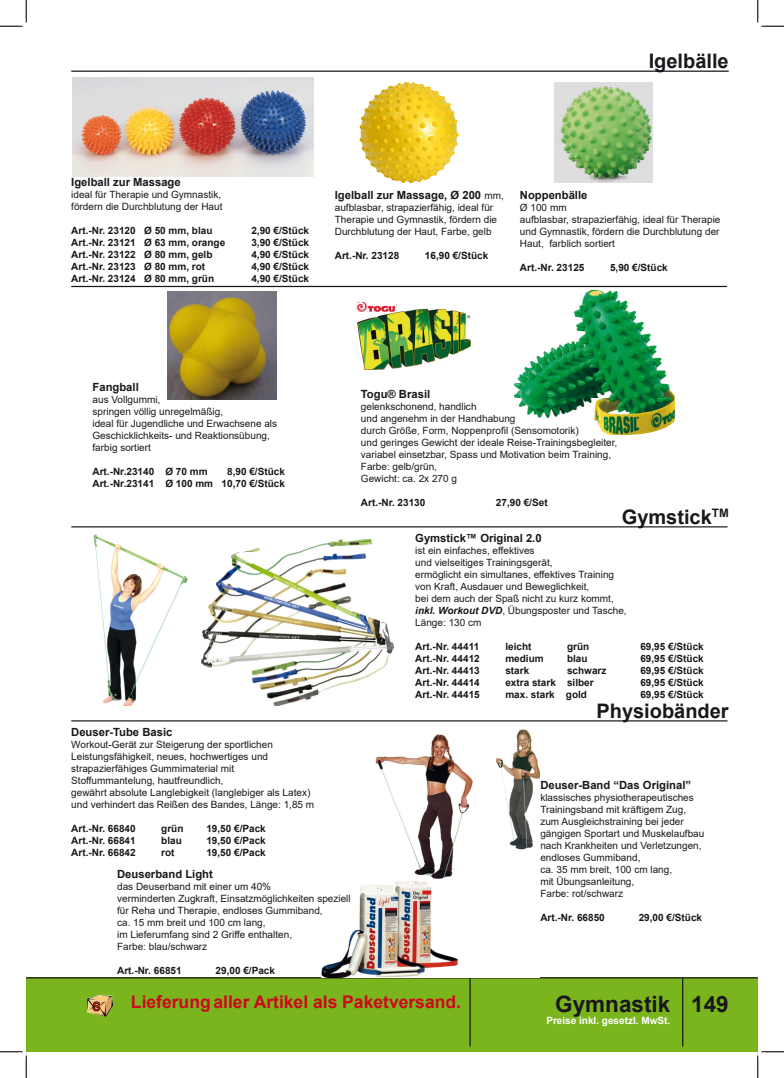
<style>
.page{position:relative;width:784px;height:1078px;background:#fff}
.page>*{position:absolute;margin:0;border:0;box-sizing:border-box;transform-origin:0 0}
.t1{font:700 22.5px "Arial";color:#1a171c}
.t2{font:700 20px "Arial";color:#1a171c}
.t3{font:700 17.5px "Arial";color:#cd071e}
.t4{font:700 11.25px "Arial";color:#1a171c}
.t5{font:10px/12px "Arial";color:#1a171c;text-align:justify}
.t6{font:700 10px "Arial";color:#1a171c}
.t7{font:700 10px "Arial";color:#fefefe}
.s1{font-weight:400;font-size:10px}
.s2{font-weight:700;font-style:italic}
</style>
<div class="page">
<div style="left:26px;top:977px;width:731px;height:75px;background:#7ab51d"></div>
<hr style="left:71px;top:71px;width:657px;height:1px;background:#1a171c">
<hr style="left:682px;top:978px;width:1px;height:68px;background:#1a171c">
<hr style="left:469px;top:978px;width:1px;height:68px;background:#1a171c">
<hr style="left:26px;top:977px;width:731px;height:1px;background:#1a171c">
<img style="left:554px;top:83px;width:98px;height:99px">
<img style="left:73px;top:78px;width:240px;height:99px">
<hr style="left:71px;top:286px;width:656px;height:1px;background:#1a171c">
<img style="left:168px;top:292px;width:109px;height:107px">
<img style="left:356px;top:302px;width:114px;height:67px">
<img style="left:514px;top:290px;width:160px;height:145px">
<svg style="left:71px;top:526px;width:656px;height:1px"></svg>
<img style="left:93px;top:535px;width:94px;height:171px">
<img style="left:201px;top:539px;width:192px;height:167px">
<svg style="left:71px;top:720px;width:656px;height:1px"></svg>
<img style="left:322px;top:729px;width:217px;height:249px">
<img style="left:87px;top:995px;width:25px;height:22px">
<img style="left:359px;top:82px;width:99px;height:101px">
<svg style="left:0;top:0;width:27px;height:27px"></svg>
<svg style="left:0;top:1051px;width:27px;height:27px"></svg>
<svg style="left:757px;top:0;width:27px;height:27px"></svg>
<svg style="left:757px;top:1051px;width:27px;height:27px"></svg>
<p class="t2" style="left:648px;top:46px;width:82px">Igelbälle</p>
<p class="t4" style="left:71px;top:174px;width:111px">Igelball zur Massage</p>
<p class="t5" style="left:71px;top:188px;width:151px">ideal für Therapie und Gymnastik,</p>
<p class="t5" style="left:71px;top:200px;width:153px">fördern die Durchblutung der Haut</p>
<p class="t6" style="left:71px;top:223px;width:143px">Art.-Nr. 23120 Ø 50 mm, blau</p>
<p class="t6" style="left:251px;top:223px;width:59px">2,90 €/Stück</p>
<p class="t6" style="left:71px;top:235px;width:155px">Art.-Nr. 23121 Ø 63 mm, orange</p>
<p class="t6" style="left:251px;top:235px;width:59px">3,90 €/Stück</p>
<p class="t6" style="left:71px;top:247px;width:143px">Art.-Nr. 23122 Ø 80 mm, gelb</p>
<p class="t6" style="left:251px;top:247px;width:59px">4,90 €/Stück</p>
<p class="t6" style="left:71px;top:259px;width:135px">Art.-Nr. 23123 Ø 80 mm, rot</p>
<p class="t6" style="left:251px;top:259px;width:59px">4,90 €/Stück</p>
<p class="t6" style="left:71px;top:271px;width:144px">Art.-Nr. 23124 Ø 80 mm, grün</p>
<p class="t6" style="left:251px;top:271px;width:59px">4,90 €/Stück</p>
<p class="t4" style="left:335px;top:187px;width:170px">Igelball zur Massage, Ø 200 <span class="s1">mm,</span></p>
<p class="t5" style="left:335px;top:202px;width:164px;text-align:left">aufblasbar, strapazierfähig, ideal für<br>Therapie und Gymnastik, fördern die<br>Durchblutung der Haut, Farbe, gelb</p>
<p class="t6" style="left:335px;top:249px;width:66px">Art.-Nr. 23128</p>
<p class="t6" style="left:425px;top:249px;width:65px">16,90 €/Stück</p>
<p class="t4" style="left:520px;top:187px;width:69px">Noppenbälle</p>
<p class="t5" style="left:520px;top:201px;width:48px">Ø 100 mm</p>
<p class="t5" style="left:520px;top:213px;width:202px">aufblasbar, strapazierfähig, ideal für Therapie und Gymnastik, fördern die Durchblutung der Haut, farblich sortiert</p>
<p class="t6" style="left:520px;top:260px;width:66px">Art.-Nr. 23125</p>
<p class="t6" style="left:610px;top:260px;width:59px">5,90 €/Stück</p>
<p class="t4" style="left:93px;top:379px;width:48px">Fangball</p>
<p class="t5" style="left:93px;top:394px;width:69px">aus Vollgummi,</p>
<p class="t5" style="left:93px;top:406px;width:132px">springen völlig unregelmäßig,</p>
<p class="t5" style="left:93px;top:418px;width:186px">ideal für Jugendliche und Erwachsene als</p>
<p class="t5" style="left:93px;top:430px;width:179px">Geschicklichkeits- und Reaktionsübung,</p>
<p class="t5" style="left:93px;top:442px;width:60px">farbig sortiert</p>
<p class="t6" style="left:93px;top:465px;width:117px">Art.-Nr.23140 Ø 70 mm</p>
<p class="t6" style="left:227px;top:465px;width:59px">8,90 €/Stück</p>
<p class="t6" style="left:93px;top:477px;width:194px">Art.-Nr.23141 Ø 100 mm 10,70 €/Stück</p>
<p class="t4" style="left:361px;top:386px;width:71px">Togu® Brasil</p>
<p class="t5" style="left:361px;top:400px;width:117px">gelenkschonend, handlich</p>
<p class="t5" style="left:361px;top:412px;width:156px">und angenehm in der Handhabung</p>
<p class="t5" style="left:361px;top:424px;width:219px">durch Größe, Form, Noppenprofil (Sensomotorik)</p>
<p class="t5" style="left:361px;top:436px;width:258px">und geringes Gewicht der ideale Reise-Trainingsbegleiter,</p>
<p class="t5" style="left:361px;top:448px;width:252px">variabel einsetzbar, Spass und Motivation beim Training,</p>
<p class="t5" style="left:361px;top:460px;width:78px">Farbe: gelb/grün,</p>
<p class="t5" style="left:361px;top:472px;width:98px">Gewicht: ca. 2x 270 g</p>
<p class="t6" style="left:361px;top:495px;width:66px">Art.-Nr. 23130</p>
<p class="t6" style="left:496px;top:495px;width:53px">27,90 €/Set</p>
<p class="t2" style="left:622px;top:502px;width:108px">Gymstick<sup>TM</sup></p>
<p class="t4" style="left:415px;top:530px;width:128px">Gymstick™ Original 2.0</p>
<p class="t5" style="left:415px;top:544px;width:121px">ist ein einfaches, effektives</p>
<p class="t5" style="left:415px;top:556px;width:139px">und vielseitiges Trainingsgerät,</p>
<p class="t5" style="left:415px;top:568px;width:200px">ermöglicht ein simultanes, effektives Training</p>
<p class="t5" style="left:415px;top:580px;width:175px">von Kraft, Ausdauer und Beweglichkeit,</p>
<p class="t5" style="left:415px;top:592px;width:200px">bei dem auch der Spaß nicht zu kurz kommt,</p>
<p class="t5" style="left:415px;top:604px;width:213px"><span class="s2">inkl. Workout DVD</span>, Übungsposter und Tasche,</p>
<p class="t5" style="left:415px;top:616px;width:68px">Länge: 130 cm</p>
<p class="t6" style="left:415px;top:639px;width:65px">Art.-Nr. 44411</p>
<p class="t6" style="left:505px;top:639px;width:28px">leicht</p>
<p class="t6" style="left:567px;top:639px;width:24px">grün</p>
<p class="t6" style="left:640px;top:639px;width:65px">69,95 €/Stück</p>
<p class="t6" style="left:415px;top:651px;width:66px">Art.-Nr. 44412</p>
<p class="t6" style="left:505px;top:651px;width:40px">medium</p>
<p class="t6" style="left:567px;top:651px;width:22px">blau</p>
<p class="t6" style="left:640px;top:651px;width:65px">69,95 €/Stück</p>
<p class="t6" style="left:415px;top:663px;width:66px">Art.-Nr. 44413</p>
<p class="t6" style="left:505px;top:663px;width:25px">stark</p>
<p class="t6" style="left:567px;top:663px;width:41px">schwarz</p>
<p class="t6" style="left:640px;top:663px;width:65px">69,95 €/Stück</p>
<p class="t6" style="left:415px;top:675px;width:66px">Art.-Nr. 44414</p>
<p class="t6" style="left:505px;top:675px;width:90px">extra stark silber</p>
<p class="t6" style="left:640px;top:675px;width:65px">69,95 €/Stück</p>
<p class="t6" style="left:415px;top:687px;width:66px">Art.-Nr. 44415</p>
<p class="t6" style="left:505px;top:687px;width:83px">max. stark gold</p>
<p class="t6" style="left:640px;top:687px;width:65px">69,95 €/Stück</p>
<p class="t2" style="left:596px;top:696px;width:134px">Physiobänder</p>
<p class="t4" style="left:71px;top:724px;width:103px">Deuser-Tube Basic</p>
<p class="t5" style="left:71px;top:738px;width:203px">Workout-Gerät zur Steigerung der sportlichen</p>
<p class="t5" style="left:71px;top:750px;width:198px">Leistungsfähigkeit, neues, hochwertiges und</p>
<p class="t5" style="left:71px;top:762px;width:164px">strapazierfähiges Gummimaterial mit</p>
<p class="t5" style="left:71px;top:774px;width:154px">Stoffummantelung, hautfreundlich,</p>
<p class="t5" style="left:71px;top:786px;width:240px">gewährt absolute Langlebigkeit (langlebiger als Latex)</p>
<p class="t5" style="left:71px;top:798px;width:244px">und verhindert das Reißen des Bandes, Länge: 1,85 m</p>
<p class="t6" style="left:71px;top:821px;width:66px">Art.-Nr. 66840</p>
<p class="t6" style="left:161px;top:821px;width:24px">grün</p>
<p class="t6" style="left:206px;top:821px;width:61px">19,50 €/Pack</p>
<p class="t6" style="left:71px;top:833px;width:66px">Art.-Nr. 66841</p>
<p class="t6" style="left:161px;top:833px;width:22px">blau</p>
<p class="t6" style="left:206px;top:833px;width:61px">19,50 €/Pack</p>
<p class="t6" style="left:71px;top:845px;width:66px">Art.-Nr. 66842</p>
<p class="t6" style="left:161px;top:845px;width:15px">rot</p>
<p class="t6" style="left:206px;top:845px;width:61px">19,50 €/Pack</p>
<p class="t4" style="left:117px;top:866px;width:97px">Deuserband Light</p>
<p class="t5" style="left:117px;top:880px;width:155px">das Deuserband mit einer um 40%</p>
<p class="t5" style="left:117px;top:892px;width:235px">verminderten Zugkraft, Einsatzmöglichkeiten speziell</p>
<p class="t5" style="left:117px;top:904px;width:207px">für Reha und Therapie, endloses Gummiband,</p>
<p class="t5" style="left:117px;top:916px;width:150px">ca. 15 mm breit und 100 cm lang,</p>
<p class="t5" style="left:117px;top:928px;width:176px">im Lieferumfang sind 2 Griffe enthalten,</p>
<p class="t5" style="left:117px;top:940px;width:92px">Farbe: blau/schwarz</p>
<p class="t6" style="left:117px;top:963px;width:66px">Art.-Nr. 66851</p>
<p class="t6" style="left:215px;top:963px;width:61px">29,00 €/Pack</p>
<p class="t3" style="left:131px;top:990px;width:331px">Lieferung aller Artikel als Paketversand.</p>
<p class="t4" style="left:540px;top:777px;width:152px">Deuser-Band “Das Original”</p>
<p class="t5" style="left:540px;top:791px;width:155px">klassisches physiotherapeutisches</p>
<p class="t5" style="left:540px;top:803px;width:147px">Trainingsband mit kräftigem Zug,</p>
<p class="t5" style="left:540px;top:815px;width:145px">zum Ausgleichstraining bei jeder</p>
<p class="t5" style="left:540px;top:827px;width:165px">gängigen Sportart und Muskelaufbau</p>
<p class="t5" style="left:540px;top:839px;width:163px">nach Krankheiten und Verletzungen,</p>
<p class="t5" style="left:540px;top:851px;width:102px">endloses Gummiband,</p>
<p class="t5" style="left:540px;top:863px;width:133px">ca. 35 mm breit, 100 cm lang,</p>
<p class="t5" style="left:540px;top:875px;width:95px">mit Übungsanleitung,</p>
<p class="t5" style="left:540px;top:887px;width:84px">Farbe: rot/schwarz</p>
<p class="t6" style="left:540px;top:910px;width:66px">Art.-Nr. 66850</p>
<p class="t6" style="left:638px;top:910px;width:65px">29,00 €/Stück</p>
<h1 class="t1" style="left:555px;top:988px;width:175px">Gymnastik 149</h1>
<p class="t7" style="left:546px;top:1013px;width:125px">Preise inkl. gesetzl. MwSt.</p>
</div>
